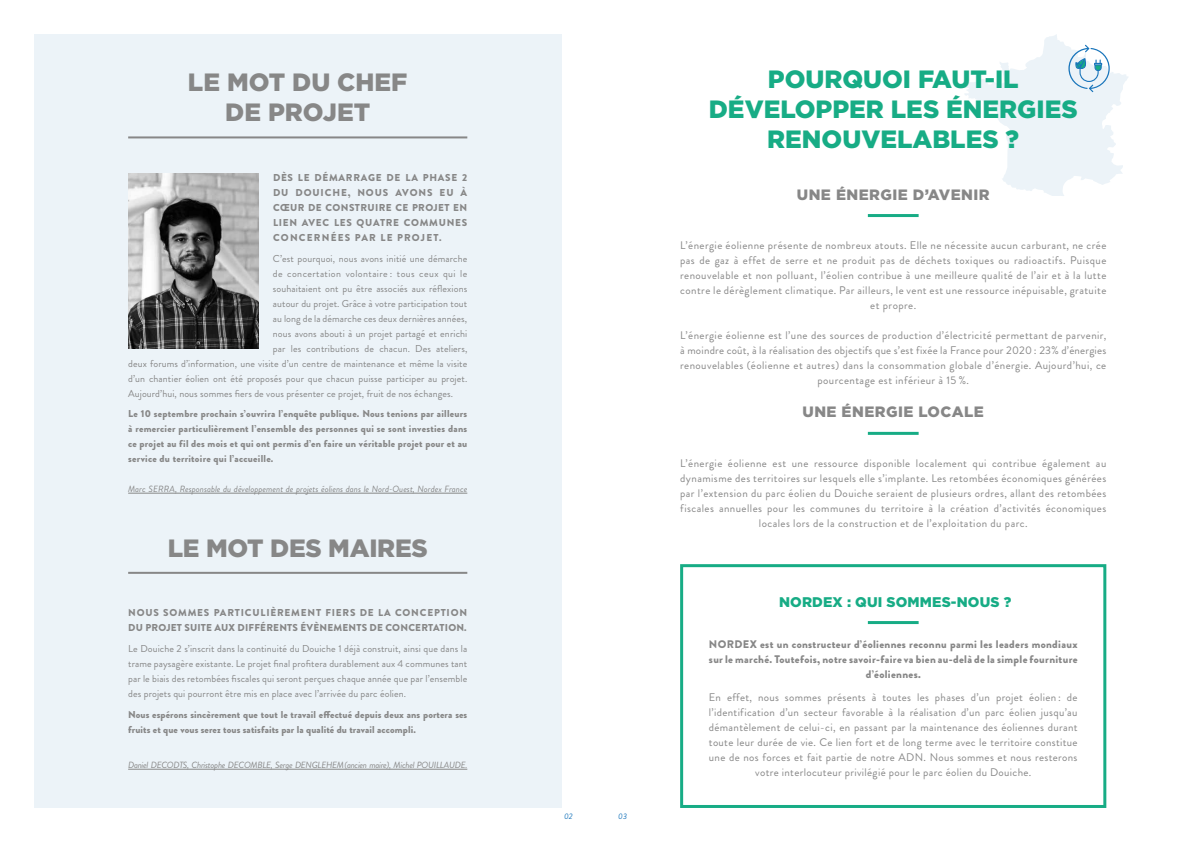
<style>
.page{position:relative;width:1191px;height:842px;background:#fff}
.page>*{position:absolute;margin:0;border:0;box-sizing:border-box;transform-origin:0 0}
.t1{font:900 25px/30px "Gotham";color:#17ac85;text-align:center}
.t2{font:900 25px/30px "Gotham";letter-spacing:-.01em;color:#878787;text-align:center}
.t3{font:900 15px "Gotham";letter-spacing:.03em;color:#878787}
.t4{font:900 14px "Gotham";letter-spacing:.01em;color:#17ac85}
.t5{font:11px/15px "Brandon Grotesque";letter-spacing:.04em;color:#878787;text-align:center}
.t6{font:900 11px/15px "Brandon Grotesque";letter-spacing:.03em;color:#878787;text-align:center}
.t7{font:10px/15px "Brandon Grotesque";letter-spacing:.01em;color:#878787;text-align:justify}
.t8{font:900 10px/15px "Brandon Grotesque";letter-spacing:.02em;color:#878787;text-align:justify}
.t9{font:10px "Brandon Grotesque";letter-spacing:.04em;color:#878787}
.t10{font:italic 9px "Brandon Grotesque";letter-spacing:-.015em;color:#878787}
.t11{font:italic 8px "Brandon Grotesque";color:#1975bb}
</style>
<div class="page">
<div style="left:34px;top:34px;width:527px;height:774px;background:#ecf3f8"></div>
<hr style="left:128px;top:493px;width:339px;height:1px;background:#878787">
<hr style="left:128px;top:769px;width:339px;height:1px;background:#878787">
<hr style="left:128px;top:136px;width:339px;height:2px;background:#878787">
<hr style="left:128px;top:572px;width:339px;height:2px;background:#878787">
<img style="left:128px;top:174px;width:131px;height:175px">
<hr style="left:868px;top:214px;width:50px;height:3px;background:#17ac85">
<hr style="left:868px;top:432px;width:50px;height:3px;background:#17ac85">
<svg style="left:963px;top:34px;width:165px;height:162px"></svg>
<hr style="left:868px;top:621px;width:50px;height:3px;background:#17ac85">
<div style="left:680px;top:564px;width:426px;height:244px;border:3px solid #17ac85"></div>
<h1 class="t2" style="left:188px;top:67px;width:221px">LE MOT DU CHEF<br>DE PROJET</h1>
<p class="t8" style="left:273px;top:170px;width:196px">DÈS LE DÉMARRAGE DE LA PHASE 2<br>DU DOUICHE, NOUS AVONS EU À CŒUR DE CONSTRUIRE CE PROJET EN LIEN AVEC LES QUATRE COMMUNES CONCERNÉES PAR LE PROJET.</p>
<p class="t7" style="left:273px;top:251px;width:196px">C’est pourquoi, nous avons initié une démarche</p>
<p class="t9" style="left:273px;top:266px;width:196px">de concertation volontaire : tous ceux qui le</p>
<p class="t7" style="left:273px;top:281px;width:196px">souhaitaient ont pu être associés aux réflexions</p>
<p class="t7" style="left:273px;top:296px;width:196px">autour du projet. Grâce à votre participation tout</p>
<p class="t7" style="left:273px;top:311px;width:196px">au long de la démarche ces deux dernières années,</p>
<p class="t7" style="left:273px;top:326px;width:196px">nous avons abouti à un projet partagé et enrichi</p>
<p class="t7" style="left:273px;top:341px;width:196px">par les contributions de chacun. Des ateliers,</p>
<p class="t7" style="left:128px;top:356px;width:341px">deux forums d’information, une visite d’un centre de maintenance et même la visite</p>
<p class="t7" style="left:128px;top:371px;width:341px">d’un chantier éolien ont été proposés pour que chacun puisse participer au projet.</p>
<p class="t7" style="left:128px;top:386px;width:326px">Aujourd’hui, nous sommes fiers de vous présenter ce projet, fruit de nos échanges.</p>
<p class="t8" style="left:128px;top:406px;width:341px">Le 10 septembre prochain s’ouvrira l’enquête publique. Nous tenions par ailleurs à remercier particulièrement l’ensemble des personnes qui se sont investies dans ce projet au fil des mois et qui ont permis d’en faire un véritable projet pour et au service du territoire qui l’accueille.</p>
<p class="t10" style="left:128px;top:483px;width:341px">Marc SERRA, Responsable du développement de projets éoliens dans le Nord-Ouest, Nordex France</p>
<h1 class="t2" style="left:168px;top:533px;width:261px">LE MOT DES MAIRES</h1>
<p class="t8" style="left:128px;top:605px;width:340px">NOUS SOMMES PARTICULIÈREMENT FIERS DE LA CONCEPTION<br>DU PROJET SUITE AUX DIFFÉRENTS ÉVÈNEMENTS DE CONCERTATION.</p>
<p class="t7" style="left:128px;top:641px;width:341px">Le Douiche 2 s’inscrit dans la continuité du Douiche 1 déjà construit, ainsi que dans la trame paysagère existante. Le projet final profitera durablement aux 4 communes tant par le biais des retombées fiscales qui seront perçues chaque année que par l’ensemble des projets qui pourront être mis en place avec l’arrivée du parc éolien.</p>
<p class="t8" style="left:128px;top:707px;width:341px">Nous espérons sincèrement que tout le travail effectué depuis deux ans portera ses fruits et que vous serez tous satisfaits par la qualité du travail accompli.</p>
<p class="t10" style="left:128px;top:759px;width:341px">Daniel DECODTS, Christophe DECOMBLE, Serge DENGLEHEM(ancien maire), Michel POUILLAUDE.</p>
<p class="t11" style="left:564px;top:811px;width:10px">02</p>
<p class="t11" style="left:618px;top:811px;width:10px">03</p>
<h1 class="t1" style="left:709px;top:64px;width:370px">POURQUOI FAUT-IL<br>DÉVELOPPER LES ÉNERGIES<br>RENOUVELABLES ?</h1>
<h2 class="t3" style="left:797px;top:186px;width:194px">UNE ÉNERGIE D’AVENIR</h2>
<p class="t5" style="left:680px;top:238px;width:428px">L’énergie éolienne présente de nombreux atouts. Elle ne nécessite aucun carburant, ne crée pas de gaz à effet de serre et ne produit pas de déchets toxiques ou radioactifs. Puisque renouvelable et non polluant, l’éolien contribue à une meilleure qualité de l’air et à la lutte contre le dérèglement climatique. Par ailleurs, le vent est une ressource inépuisable, gratuite et propre.</p>
<p class="t5" style="left:680px;top:328px;width:428px">L’énergie éolienne est l’une des sources de production d’électricité permettant de parvenir, à moindre coût, à la réalisation des objectifs que s’est fixée la France pour 2020 : 23% d’énergies renouvelables (éolienne et autres) dans la consommation globale d’énergie. Aujourd’hui, ce pourcentage est inférieur à 15 %.</p>
<h2 class="t3" style="left:802px;top:402px;width:183px">UNE ÉNERGIE LOCALE</h2>
<p class="t5" style="left:680px;top:456px;width:428px">L’énergie éolienne est une ressource disponible localement qui contribue également au dynamisme des territoires sur lesquels elle s’implante. Les retombées économiques générées par l’extension du parc éolien du Douiche seraient de plusieurs ordres, allant des retombées fiscales annuelles pour les communes du territoire à la création d’activités économiques locales lors de la construction et de l’exploitation du parc.</p>
<p class="t4" style="left:779px;top:594px;width:234px">NORDEX : QUI SOMMES-NOUS ?</p>
<p class="t6" style="left:709px;top:636px;width:370px">NORDEX est un constructeur d’éoliennes reconnu parmi les leaders mondiaux sur le marché. Toutefois, notre savoir-faire va bien au-delà de la simple fourniture d’éoliennes.</p>
<p class="t5" style="left:709px;top:690px;width:370px">En effet, nous sommes présents à toutes les phases d’un projet éolien : de l’identification d’un secteur favorable à la réalisation d’un parc éolien jusqu’au démantèlement de celui-ci, en passant par la maintenance des éoliennes durant toute leur durée de vie. Ce lien fort et de long terme avec le territoire constitue une de nos forces et fait partie de notre ADN. Nous sommes et nous resterons votre interlocuteur privilégié pour le parc éolien du Douiche.</p>
</div>
